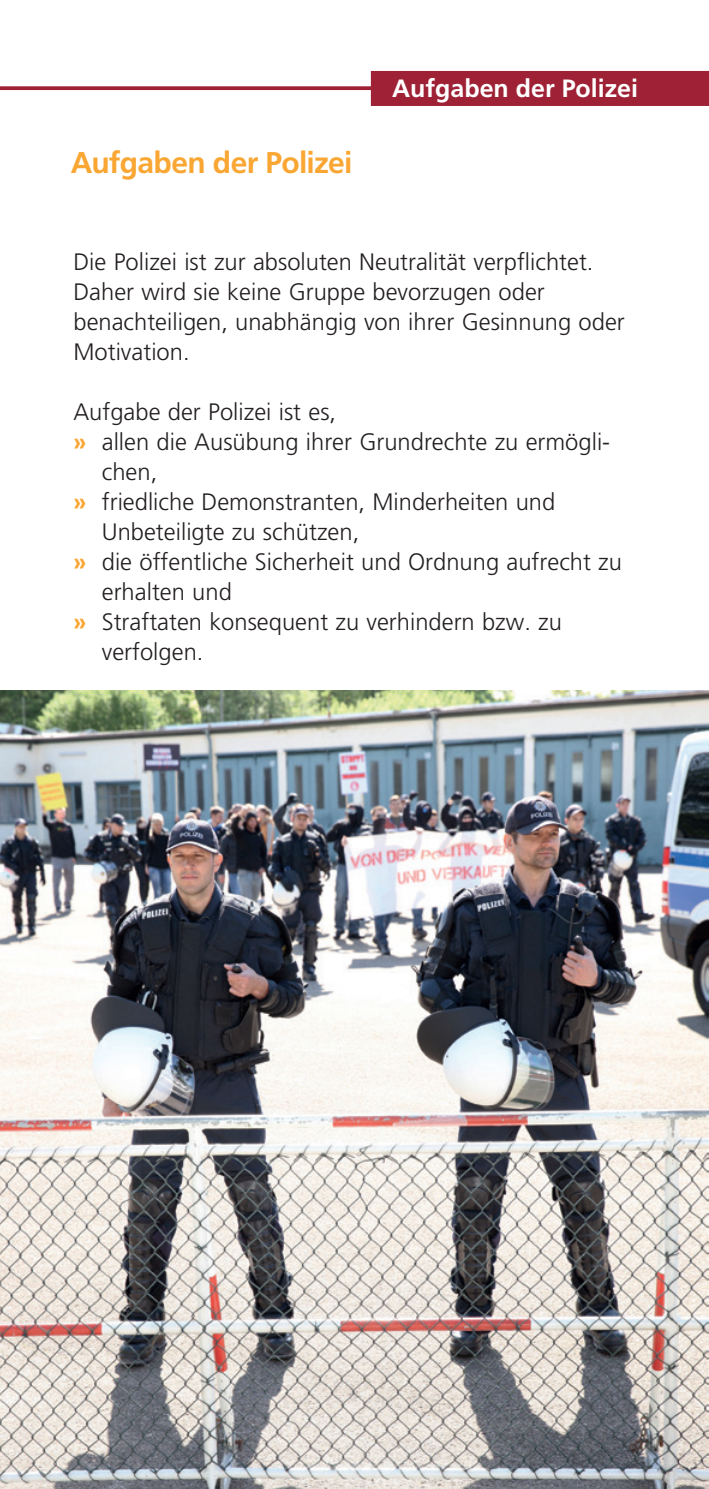
<style>
.page{position:relative;width:709px;height:1489px;background:#fff}
.page>*{position:absolute;margin:0;border:0;box-sizing:border-box;transform-origin:0 0}
.t1{font:700 30px "Frutiger LT Std";letter-spacing:-.02em;color:#faa633}
.t2{font:700 25px "Frutiger LT Std";color:#fff}
.t3{font:300 23.75px/30px "Frutiger LT Std";color:#231f20}
.s1{font-weight:700;color:#faa633}
</style>
<div class="page">
<svg style="left:0;top:86px;width:371px;height:4px"></svg>
<div style="left:371px;top:71px;width:338px;height:35px;background:#9e2135"></div>
<img style="left:0;top:690px;width:709px;height:798px">
<p class="t1" style="left:71px;top:144px;width:283px">Aufgaben der Polizei</p>
<p class="t2" style="left:392px;top:73px;width:247px">Aufgaben der Polizei</p>
<p class="t3" style="left:73px;top:247px;width:553px">Die Polizei ist zur absoluten Neutralität verpflichtet.<br>Daher wird sie keine Gruppe bevorzugen oder benachteiligen, unabhängig von ihrer Gesinnung oder Motivation.</p>
<p class="t3" style="left:73px;top:397px;width:264px">Aufgabe der Polizei ist es,</p>
<p class="t3" style="left:73px;top:427px;width:538px"><span class="s1">»</span> allen die Ausübung ihrer Grundrechte zu ermögli-</p>
<p class="t3" style="left:102px;top:457px;width:57px">chen,</p>
<p class="t3" style="left:73px;top:487px;width:483px"><span class="s1">»</span> friedliche Demonstranten, Minderheiten und</p>
<p class="t3" style="left:102px;top:517px;width:259px">Unbeteiligte zu schützen,</p>
<p class="t3" style="left:73px;top:547px;width:550px"><span class="s1">»</span> die öffentliche Sicherheit und Ordnung aufrecht zu</p>
<p class="t3" style="left:102px;top:577px;width:132px">erhalten und</p>
<p class="t3" style="left:73px;top:607px;width:490px"><span class="s1">»</span> Straftaten konsequent zu verhindern bzw. zu</p>
<p class="t3" style="left:102px;top:637px;width:103px">verfolgen.</p>
</div>
